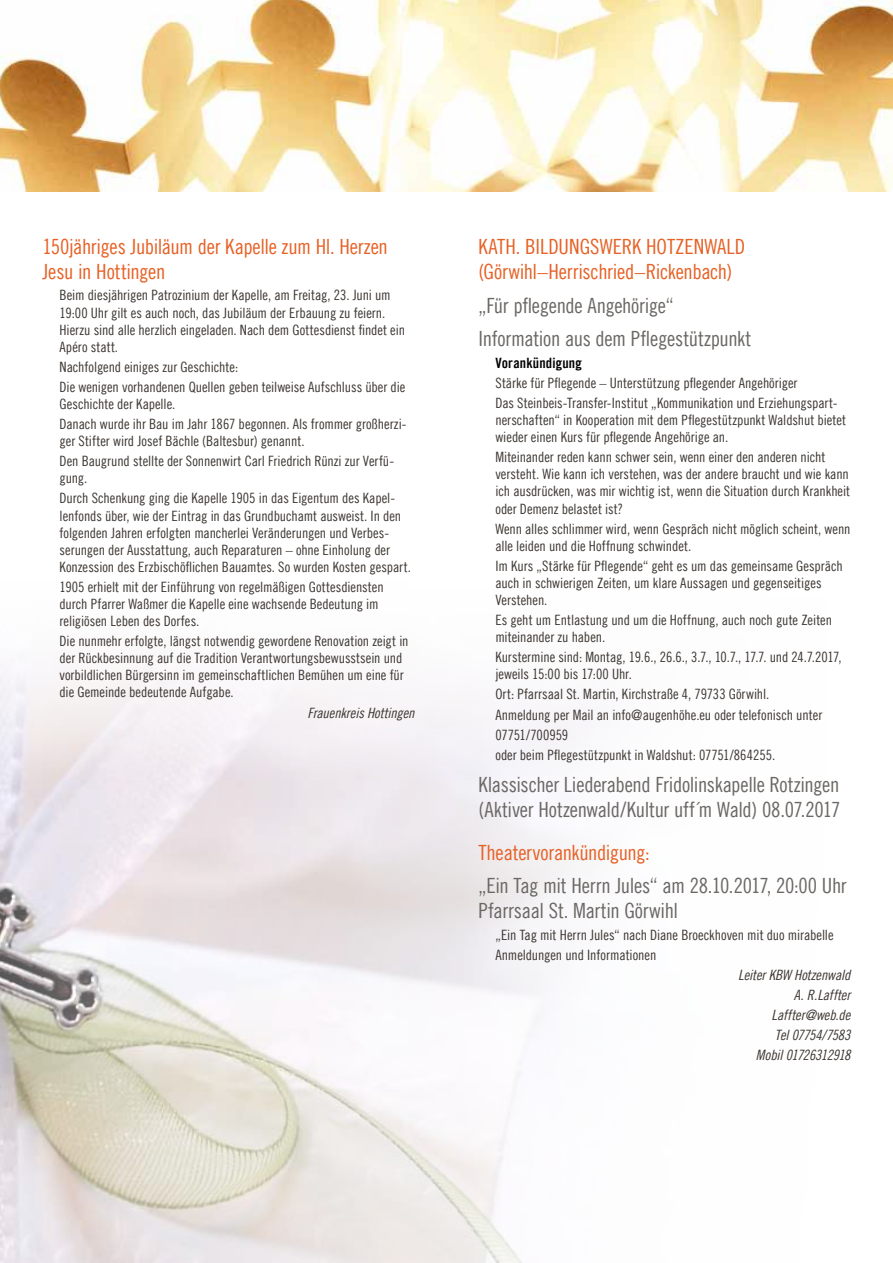
<style>
.page{position:relative;width:893px;height:1263px;background:#fff}
.page>*{position:absolute;margin:0;border:0;box-sizing:border-box;transform-origin:0 0}
.t1{font:21px/25.2px "Trade Gothic LT Com Cn 18";letter-spacing:-.015em;color:#6b6764}
.t2{font:21px/25.2px "Trade Gothic LT Com Cn 18";letter-spacing:-.015em;color:#e76126}
.t3{font:14.25px/17.1px "Trade Gothic LT Com Cn 18";letter-spacing:-.005em;color:#3d3732}
.t4{font:14.25px/20.1px "Trade Gothic LT Com Cn 18 Obl";letter-spacing:-.01em;color:#3d3732;text-align:right}
.t5{font:14.25px "Trade Gothic LT Com Bd Cn 20";letter-spacing:.01em;color:#000}
</style>
<div class="page">
<img style="left:0;top:671px;width:575px;height:592px">
<img style="left:0;top:0;width:893px;height:191px">
<hr style="left:892px;top:561px;width:1px;height:68px;background:#adcb65">
<h1 class="t2" style="left:43px;top:234px;width:347px">150jähriges Jubiläum der Kapelle zum Hl. Herzen<br>Jesu in Hottingen</h1>
<p class="t3" style="left:60px;top:287px;width:347px">Beim diesjährigen Patrozinium der Kapelle, am Freitag, 23. Juni um 19:00 Uhr gilt es auch noch, das Jubiläum der Erbauung zu feiern.<br>Hierzu sind alle herzlich eingeladen. Nach dem Gottesdienst findet ein Apéro statt.</p>
<p class="t3" style="left:60px;top:356px;width:347px;line-height:20.1px">Nachfolgend einiges zur Geschichte:<br>Die wenigen vorhandenen Quellen geben teilweise Aufschluss über die</p>
<p class="t3" style="left:60px;top:394px;width:349px;line-height:20.1px">Geschichte der Kapelle.<br>Danach wurde ihr Bau im Jahr 1867 begonnen. Als frommer großherzi-</p>
<p class="t3" style="left:60px;top:431px;width:336px;line-height:20.1px">ger Stifter wird Josef Bächle (Baltesbur) genannt.<br>Den Baugrund stellte der Sonnenwirt Carl Friedrich Rünzi zur Verfü-</p>
<p class="t3" style="left:60px;top:468px;width:337px;line-height:20.1px">gung.<br>Durch Schenkung ging die Kapelle 1905 in das Eigentum des Kapel-</p>
<p class="t3" style="left:60px;top:507px;width:353px">lenfonds über, wie der Eintrag in das Grundbuchamt ausweist. In den folgenden Jahren erfolgten mancherlei Veränderungen und Verbes&shy;serungen der Ausstattung, auch Reparaturen – ohne Einholung der Konzession des Erzbischöflichen Bauamtes. So wurden Kosten gespart.</p>
<p class="t3" style="left:60px;top:578px;width:326px">1905 erhielt mit der Einführung von regelmäßigen Gottesdiensten durch Pfarrer Waßmer die Kapelle eine wachsende Bedeutung im religiösen Leben des Dorfes.</p>
<p class="t3" style="left:60px;top:632px;width:351px">Die nunmehr erfolgte, längst notwendig gewordene Renovation zeigt in der Rückbesinnung auf die Tradition Verantwortungsbewusstsein und vorbildlichen Bürgersinn im gemeinschaftlichen Bemühen um eine für die Gemeinde bedeutende Aufgabe.</p>
<p class="t4" style="left:308px;top:702px;width:108px">Frauenkreis Hottingen</p>
<h1 class="t2" style="left:478px;top:234px;width:269px">KATH. BILDUNGSWERK HOTZENWALD (Görwihl–Herrischried–Rickenbach)</h1>
<h1 class="t1" style="left:478px;top:288px;width:275px;line-height:33.8px">„Für pflegende Angehörige“<br>Information aus dem Pflegestützpunkt</h1>
<p class="t5" style="left:495px;top:354px;width:88px">Vorankündigung</p>
<p class="t3" style="left:495px;top:373px;width:343px;line-height:20.1px">Stärke für Pflegende – Unterstützung pflegender Angehöriger<br>Das Steinbeis-Transfer-Institut „Kommunikation und Erziehungspart-</p>
<p class="t3" style="left:495px;top:411px;width:352px">nerschaften“ in Kooperation mit dem Pflegestützpunkt Waldshut bietet wieder einen Kurs für pflegende Angehörige an.</p>
<p class="t3" style="left:495px;top:448px;width:356px">Miteinander reden kann schwer sein, wenn einer den anderen nicht versteht. Wie kann ich verstehen, was der andere braucht und wie kann ich ausdrücken, was mir wichtig ist, wenn die Situation durch Krankheit oder Demenz belastet ist?</p>
<p class="t3" style="left:495px;top:520px;width:357px">Wenn alles schlimmer wird, wenn Gespräch nicht möglich scheint, wenn alle leiden und die Hoffnung schwindet.</p>
<p class="t3" style="left:495px;top:557px;width:349px">Im Kurs „Stärke für Pflegende“ geht es um das gemeinsame Gespräch auch in schwierigen Zeiten, um klare Aussagen und gegenseitiges<br>Verstehen.</p>
<p class="t3" style="left:495px;top:611px;width:338px">Es geht um Entlastung und um die Hoffnung, auch noch gute Zeiten miteinander zu haben.</p>
<p class="t3" style="left:495px;top:648px;width:348px">Kurstermine sind: Montag, 19.6., 26.6., 3.7., 10.7., 17.7. und 24.7.2017, jeweils 15:00 bis 17:00 Uhr.</p>
<p class="t3" style="left:495px;top:684px;width:328px;line-height:20.1px">Ort: Pfarrsaal St. Martin, Kirchstraße 4, 79733 Görwihl.<br>Anmeldung per Mail an info@augenhöhe.eu oder telefonisch unter 07751/700959<br>oder beim Pflegestützpunkt in Waldshut: 07751/864255.</p>
<h1 class="t1" style="left:478px;top:772px;width:364px">Klassischer Liederabend Fridolinskapelle Rotzingen (Aktiver Hotzenwald/Kultur uff´m Wald) 08.07.2017</h1>
<h1 class="t2" style="left:478px;top:839px;width:173px">Theatervorankündigung:</h1>
<h1 class="t1" style="left:478px;top:873px;width:370px">„Ein Tag mit Herrn Jules“ am 28.10.2017, 20:00 Uhr<br>Pfarrsaal St. Martin Görwihl</h1>
<p class="t3" style="left:495px;top:924px;width:340px;line-height:20.1px">„Ein Tag mit Herrn Jules“ nach Diane Broeckhoven mit duo mirabelle<br>Anmeldungen und Informationen</p>
<p class="t4" style="left:738px;top:965px;width:114px">Leiter KBW Hotzenwald<br>A. R.Laffter<br>Laffter@web.de<br>Tel 07754/7583<br>Mobil 01726312918</p>
</div>
